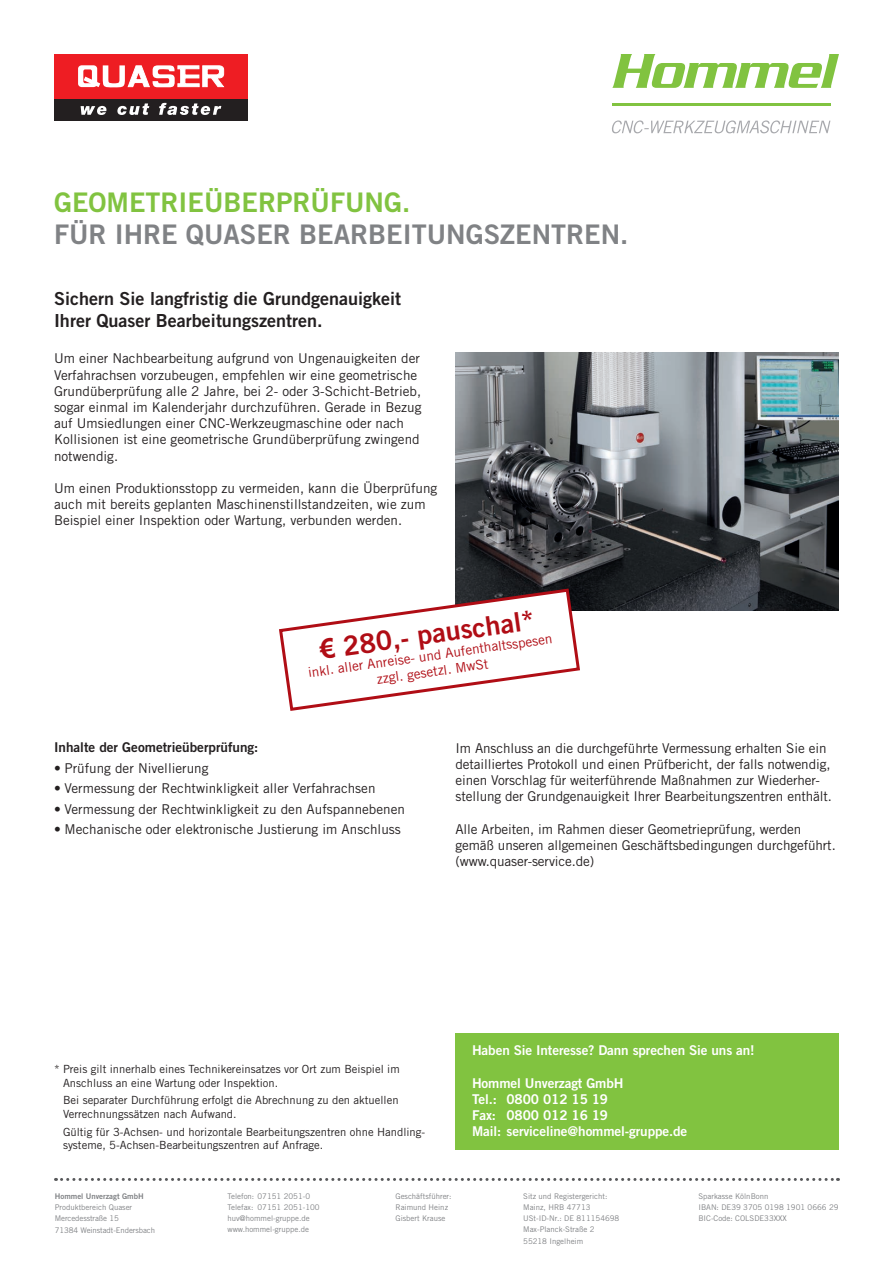
<style>
.page{position:relative;width:893px;height:1263px;background:#fff}
.page>*{position:absolute;margin:0;border:0;box-sizing:border-box;transform-origin:0 0}
.t1{font:27px "Trade Gothic Bold Two";color:#808285}
.t2{font:27px "Trade Gothic Bold Two";color:#81c340}
.t3{font:27px "Trade Gothic Bold Two";color:#b00d15}
.t4{font:18px/21.6px "Trade Gothic Bold Two";color:#231f20}
.t5{font:13.5px/16.2px "Trade Gothic";color:#231f20}
.t6{font:13.5px/16.2px "Trade Gothic Bold Two";letter-spacing:-.01em;color:#fff}
.t7{font:13.5px/16.2px "Trade Gothic";color:#b00d15;text-align:center}
.t8{font:13.5px "Trade Gothic Bold Two";color:#231f20}
.t9{font:11.25px/13.5px "Trade Gothic";color:#231f20}
.t10{font:7.8px/11.2px "Trade Gothic";color:#808285}
.t11{font:7.8px "Trade Gothic Bold Two";color:#808285}
.s1{font-family:"Arial";font-weight:700}
</style>
<div class="page">
<div style="left:455px;top:1033px;width:384px;height:116px;background:#81c340"></div>
<img style="left:455px;top:353px;width:384px;height:257px">
<svg style="left:279px;top:587px;width:303px;height:124px"></svg>
<div style="left:54px;top:54px;width:194px;height:46px;background:#ee1d23"></div>
<div style="left:54px;top:99px;width:194px;height:21px;background:#231f20"></div>
<svg style="left:81px;top:106px;width:25px;height:9px"></svg>
<svg style="left:117px;top:103px;width:32px;height:12px"></svg>
<svg style="left:159px;top:103px;width:62px;height:12px"></svg>
<svg style="left:78px;top:65px;width:147px;height:23px"></svg>
<svg style="left:612px;top:54px;width:227px;height:34px"></svg>
<hr style="left:612px;top:103px;width:219px;height:3px;background:#81c340">
<svg style="left:612px;top:120px;width:218px;height:13px"></svg>
<svg style="left:56px;top:1178px;width:782px;height:3px"></svg>
<h1 class="t2" style="left:54px;top:185px;width:358px">GEOMETRIEÜBERPRÜFUNG.</h1>
<h1 class="t1" style="left:54px;top:218px;width:576px">FÜR IHRE QUASER BEARBEITUNGSZENTREN.</h1>
<h2 class="t4" style="left:54px;top:287px;width:349px">Sichern Sie langfristig die Grundgenauigkeit<br>Ihrer Quaser Bearbeitungszentren.</h2>
<p class="t5" style="left:54px;top:350px;width:369px">Um einer Nachbearbeitung aufgrund von Ungenauigkeiten der Verfahrachsen vorzubeugen, empfehlen wir eine geometrische Grundüberprüfung alle 2 Jahre, bei 2- oder 3-Schicht-Betrieb, sogar einmal im Kalenderjahr durchzuführen. Gerade in Bezug auf Umsiedlungen einer CNC-Werkzeugmaschine oder nach Kollisionen ist eine geometrische Grundüberprüfung zwingend notwendig.</p>
<p class="t5" style="left:54px;top:480px;width:385px">Um einen Produktionsstopp zu vermeiden, kann die Überprüfung auch mit bereits geplanten Maschinenstillstandzeiten, wie zum<br>Beispiel einer Inspektion oder Wartung, verbunden werden.</p>
<h1 class="t3" style="left:318px;top:633px;width:218px;rotate:-8deg"><span class="s1">€</span> 280,- pauschal*</h1>
<p class="t7" style="left:307px;top:664px;width:248px;rotate:-8deg">inkl. aller Anreise- und Aufenthaltsspesen zzgl. gesetzl. MwSt</p>
<p class="t8" style="left:54px;top:739px;width:206px">Inhalte der Geometrieüberprüfung:</p>
<p class="t5" style="left:54px;top:760px;width:156px">• Prüfung der Nivellierung</p>
<p class="t5" style="left:54px;top:780px;width:323px">• Vermessung der Rechtwinkligkeit aller Verfahrachsen</p>
<p class="t5" style="left:54px;top:800px;width:352px">• Vermessung der Rechtwinkligkeit zu den Aufspannebenen</p>
<p class="t5" style="left:54px;top:821px;width:348px">• Mechanische oder elektronische Justierung im Anschluss</p>
<p class="t5" style="left:455px;top:739px;width:378px">Im Anschluss an die durchgeführte Vermessung erhalten Sie ein detailliertes Protokoll und einen Prüfbericht, der falls notwendig, einen Vorschlag für weiterführende Maßnahmen zur Wiederher&shy;stellung der Grundgenauigkeit Ihrer Bearbeitungszentren enthält.</p>
<p class="t5" style="left:455px;top:820px;width:382px">Alle Arbeiten, im Rahmen dieser Geometrieprüfung, werden gemäß unseren allgemeinen Geschäftsbedingungen durchgeführt. (www.quaser-service.de)</p>
<p class="t9" style="left:63px;top:1062px;width:338px;text-indent:-9px">* Preis gilt innerhalb eines Technikereinsatzes vor Ort zum Beispiel im<br>Anschluss an eine Wartung oder Inspektion.</p>
<p class="t9" style="left:63px;top:1093px;width:337px">Bei separater Durchführung erfolgt die Abrechnung zu den aktuellen<br>Verrechnungssätzen nach Aufwand.</p>
<p class="t9" style="left:63px;top:1125px;width:364px">Gültig für 3-Achsen- und horizontale Bearbeitungszentren ohne Handling&shy;systeme, 5-Achsen-Bearbeitungszentren auf Anfrage.</p>
<p class="t6" style="left:472px;top:1042px;width:284px">Haben Sie Interesse? Dann sprechen Sie uns an!</p>
<p class="t6" style="left:472px;top:1074px;width:217px">Hommel Unverzagt GmbH<br>Tel.: 0800 012 15 19<br>Fax: 0800 012 16 19<br>Mail: serviceline@hommel-gruppe.de</p>
<p class="t11" style="left:55px;top:1191px;width:90px">Hommel Unverzagt GmbH</p>
<p class="t10" style="left:55px;top:1202px;width:102px">Produktbereich Quaser<br>Mercedesstraße 15<br>71384 Weinstadt-Endersbach</p>
<p class="t10" style="left:227px;top:1190px;width:94px">Telefon: 07151 2051-0<br>Telefax: 07151 2051-100 huv@hommel-gruppe.de www.hommel-gruppe.de</p>
<p class="t10" style="left:395px;top:1190px;width:58px">Geschäftsführer:<br>Raimund Heinz<br>Gisbert Krause</p>
<p class="t10" style="left:523px;top:1190px;width:98px">Sitz und Registergericht:<br>Mainz, HRB 47713<br>USt-ID-Nr.: DE 811154698<br>Max-Planck-Straße 2<br>55218 Ingelheim</p>
<p class="t10" style="left:698px;top:1190px;width:142px">Sparkasse KölnBonn<br>IBAN: DE39 3705 0198 1901 0666 29<br>BIC-Code: COLSDE33XXX</p>
</div>
